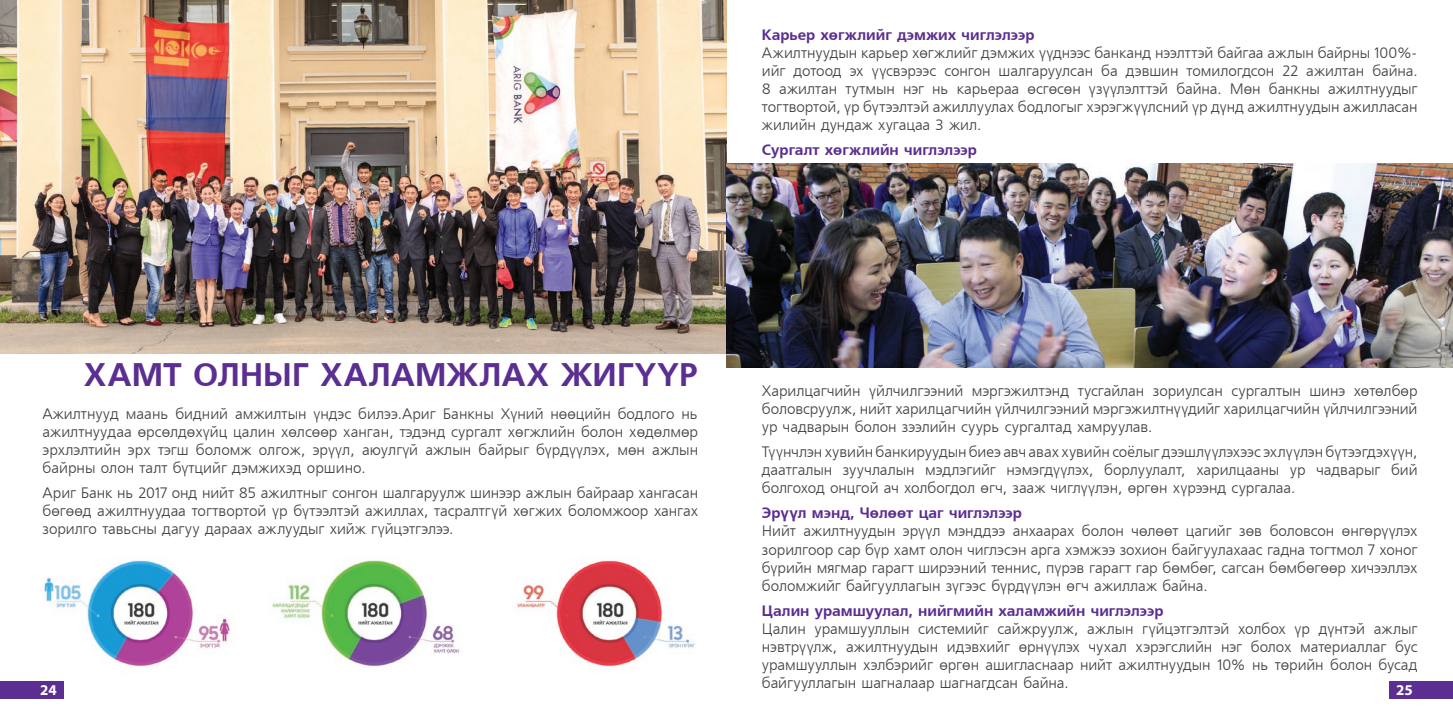
<style>
.page{position:relative;width:1453px;height:727px;background:#fff}
.page>*{position:absolute;margin:0;border:0;box-sizing:border-box;transform-origin:0 0}
.t1{font:700 32.5px "Mogul Freeset";letter-spacing:.005em;color:#5b2e91}
.t2{font:15px/18px "Mogul Freeset";letter-spacing:-.005em;color:#3e3e3f;text-align:justify}
.t3{font:700 15px "Mogul Freeset";color:#5b2e91}
.t4{font:700 15px "Myriad Pro";color:#fff}
</style>
<div class="page">
<img style="left:0;top:0;width:726px;height:353px">
<img style="left:44px;top:560px;width:186px;height:107px">
<img style="left:272px;top:560px;width:187px;height:107px">
<img style="left:517px;top:560px;width:178px;height:107px">
<img style="left:726px;top:164px;width:727px;height:203px">
<div style="left:1389px;top:680px;width:64px;height:18px;background:#5b2e91"></div>
<div style="left:0;top:680px;width:64px;height:18px;background:#5b2e91"></div>
<p class="t3" style="left:762px;top:26px;width:274px">Карüåр õºгжлийг дэмжиõ чиглэлээр</p>
<p class="t2" style="left:762px;top:44px;width:657px">Ажилтнуудын карьер хөгжлийг дэмжих үүднээс банканд нээлттэй байгаа ажлын байрны 100%- ийг дотоод эх үүсвэрээс сонгон шалгаруулсан ба дэвшин томилогдсон 22 ажилтан байна.<br>8 ажилтан тутмын нэг нь карьераа өсгөсөн үзүүлэлттэй байна. Мөн банкны ажилтнуудыг тогтвортой, үр бүтээлтэй ажиллуулах бодлогыг хэрэгжүүлсний үр дүнд ажилтнуудын ажилласан жилийн дундаж хугацаа 3 жил.</p>
<p class="t3" style="left:762px;top:141px;width:217px">Сургалт õºгжлийн чиглэлээр</p>
<h1 class="t1" style="left:84px;top:356px;width:616px">ХАМТ ОЛНЫГ ХАЛАМЖЛАХ ЖИГҮҮР</h1>
<p class="t2" style="left:762px;top:382px;width:657px">Харилцагчийн үйлчилгээний мэргэжилтэнд тусгайлан зориулсан сургалтын шинэ хөтөлбөр боловсруулж, нийт харилцагчийн үйлчилгээний мэргэжилтнүүдийг харилцагчийн үйлчилгээний ур чадварын болон зээлийн суурь сургалтад хамруулав.</p>
<p class="t2" style="left:762px;top:444px;width:657px">Түүнчлэн хувийн банкируудын биеэ авч авах хувийн соёлыг дээшлүүлэхээс эхлүүлэн бүтээгдэхүүн, даатгалын зуучлалын мэдлэгийг нэмэгдүүлэх, борлуулалт, харилцааны ур чадварыг бий болгоход онцгой ач холбогдол өгч, зааж чиглүүлэн, өргөн хүрээнд сургалаа.</p>
<p class="t3" style="left:762px;top:504px;width:262px">Эр¿¿л мэнд, Чºлººт öаг чиглэлээр</p>
<p class="t2" style="left:762px;top:523px;width:657px">Нийт ажилтнуудын эрүүл мэнддээ анхаарах болон чөлөөт цагийг зөв боловсон өнгөрүүлэх зорилгоор сар бүр хамт олон чиглэсэн арга хэмжээ зохион байгуулахаас гадна тогтмол 7 хоног бүрийн мягмар гарагт ширээний теннис, пүрэв гарагт гар бөмбөг, сагсан бөмбөгөөр хичээллэх боломжийг байгууллагын зүгээс бүрдүүлэн өгч ажиллаж байна.</p>
<p class="t3" style="left:762px;top:601px;width:403px">Цалин урамøуулал, нийгмийн õаламжийн чиглэлээр</p>
<p class="t2" style="left:762px;top:620px;width:657px">Цалин урамшууллын системийг сайжруулж, ажлын гүйцэтгэлтэй холбох үр дүнтэй ажлыг нэвтрүүлж, ажилтнуудын идэвхийг өрнүүлэх чухал хэрэгслийн нэг болох материаллаг бус урамшууллын хэлбэрийг өргөн ашигласнаар нийт ажилтнуудын 10% нь төрийн болон бусад байгууллагын шагналаар шагнагдсан байна.</p>
<p class="t2" style="left:43px;top:406px;width:657px">Ажилтнууд маань бидний амжилтын үндэс билээ.Ариг Банкны Хүний нөөцийн бодлого нь ажилтнуудаа өрсөлдөхүйц цалин хөлсөөр ханган, тэдэнд сургалт хөгжлийн болон хөдөлмөр эрхлэлтийн эрх тэгш боломж олгож, эрүүл, аюулгүй ажлын байрыг бүрдүүлэх, мөн ажлын байрны олон талт бүтцийг дэмжихэд оршино.</p>
<p class="t2" style="left:43px;top:485px;width:657px">Ариг Банк нь 2017 онд нийт 85 ажилтныг сонгон шалгаруулж шинээр ажлын байраар хангасан бөгөөд ажилтнуудаа тогтвортой үр бүтээлтэй ажиллах, тасралтгүй хөгжих боломжоор хангах зорилго тавьсны дагуу дараах ажлуудыг хийж гүйцэтгэлээ.</p>
<p class="t4" style="left:40px;top:680px;width:18px">24</p>
<p class="t4" style="left:1396px;top:680px;width:18px">25</p>
</div>
